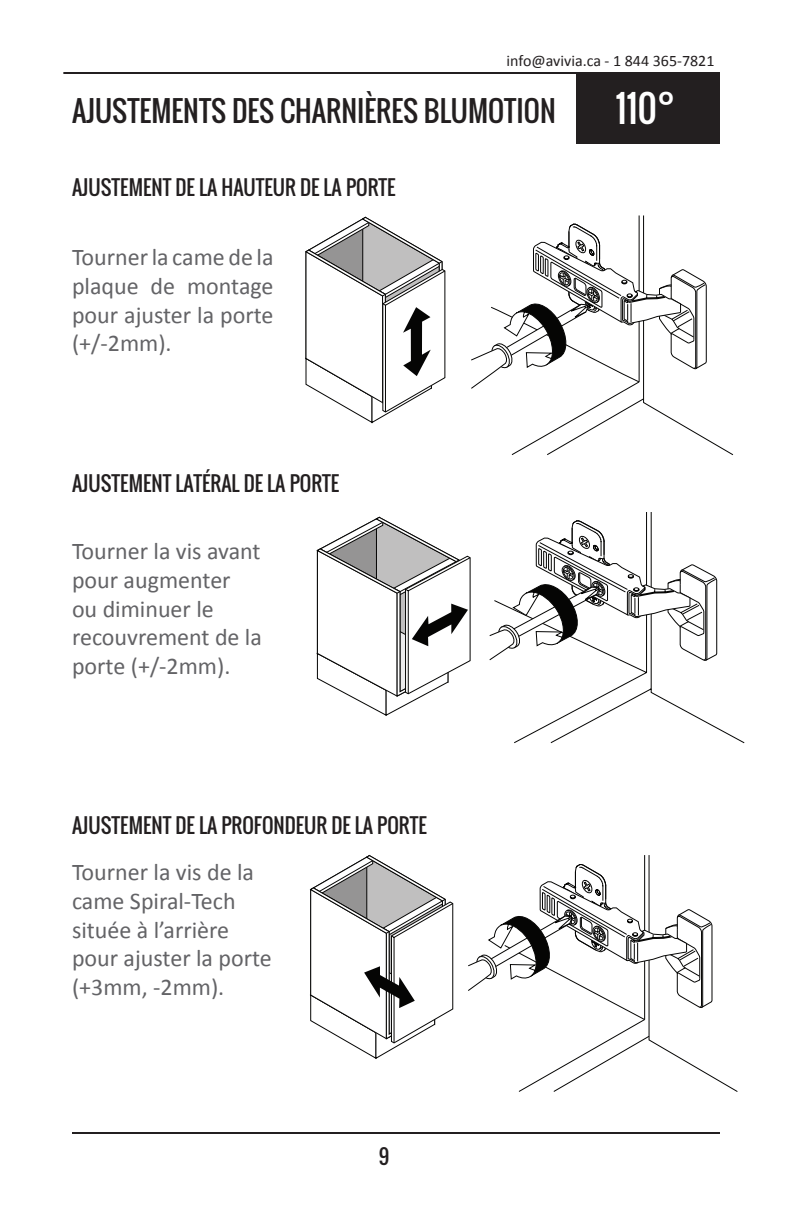
<style>
.page{position:relative;width:792px;height:1224px;background:#fff}
.page>*{position:absolute;margin:0;border:0;box-sizing:border-box;transform-origin:0 0}
.t1{font:36px "Oswald";color:#fff}
.t2{font:28px "Oswald";color:#231f20}
.t3{font:24px/28.8px "Calibri";color:#636366}
.t4{font:20px "Oswald";color:#231f20}
.t5{font:16px "Calibri";color:#231f20}
</style>
<div class="page">
<hr style="left:72px;top:1132px;width:648px;height:2px;background:#231f20">
<hr style="left:63px;top:72px;width:648px;height:2px;background:#231f20">
<svg style="left:471px;top:215px;width:262px;height:240px"></svg>
<svg style="left:305px;top:217px;width:140px;height:206px"></svg>
<svg style="left:514px;top:512px;width:231px;height:231px"></svg>
<svg style="left:489px;top:520px;width:228px;height:141px"></svg>
<svg style="left:317px;top:517px;width:154px;height:199px"></svg>
<svg style="left:468px;top:855px;width:270px;height:237px"></svg>
<svg style="left:310px;top:855px;width:143px;height:204px"></svg>
<div style="left:576px;top:72px;width:144px;height:72px;background:#231f20"></div>
<p class="t5" style="left:507px;top:50px;width:209px">info@avivia.ca - 1 844 365-7821</p>
<p class="t2" style="left:72px;top:90px;width:485px">AJUSTEMENTS DES CHARNIÈRES BLUMOTION</p>
<p class="t1" style="left:615px;top:81px;width:61px">110°</p>
<p class="t4" style="left:72px;top:172px;width:325px">AJUSTEMENT DE LA HAUTEUR DE LA PORTE</p>
<p class="t3" style="left:72px;top:242px;width:203px;text-align:justify">Tourner la came de la plaque de montage pour ajuster la porte (+/-2mm).</p>
<p class="t4" style="left:72px;top:468px;width:269px">AJUSTEMENT LATÉRAL DE LA PORTE</p>
<p class="t3" style="left:72px;top:536px;width:191px">Tourner la vis avant pour augmenter<br>ou diminuer le recouvrement de la porte (+/-2mm).</p>
<p class="t4" style="left:72px;top:810px;width:356px">AJUSTEMENT DE LA PROFONDEUR DE LA PORTE</p>
<p class="t3" style="left:72px;top:857px;width:201px">Tourner la vis de la came Spiral-Tech située à l’arrière pour ajuster la porte (+3mm, -2mm).</p>
<p class="t4" style="left:379px;top:1142px;width:12px">9</p>
</div>
